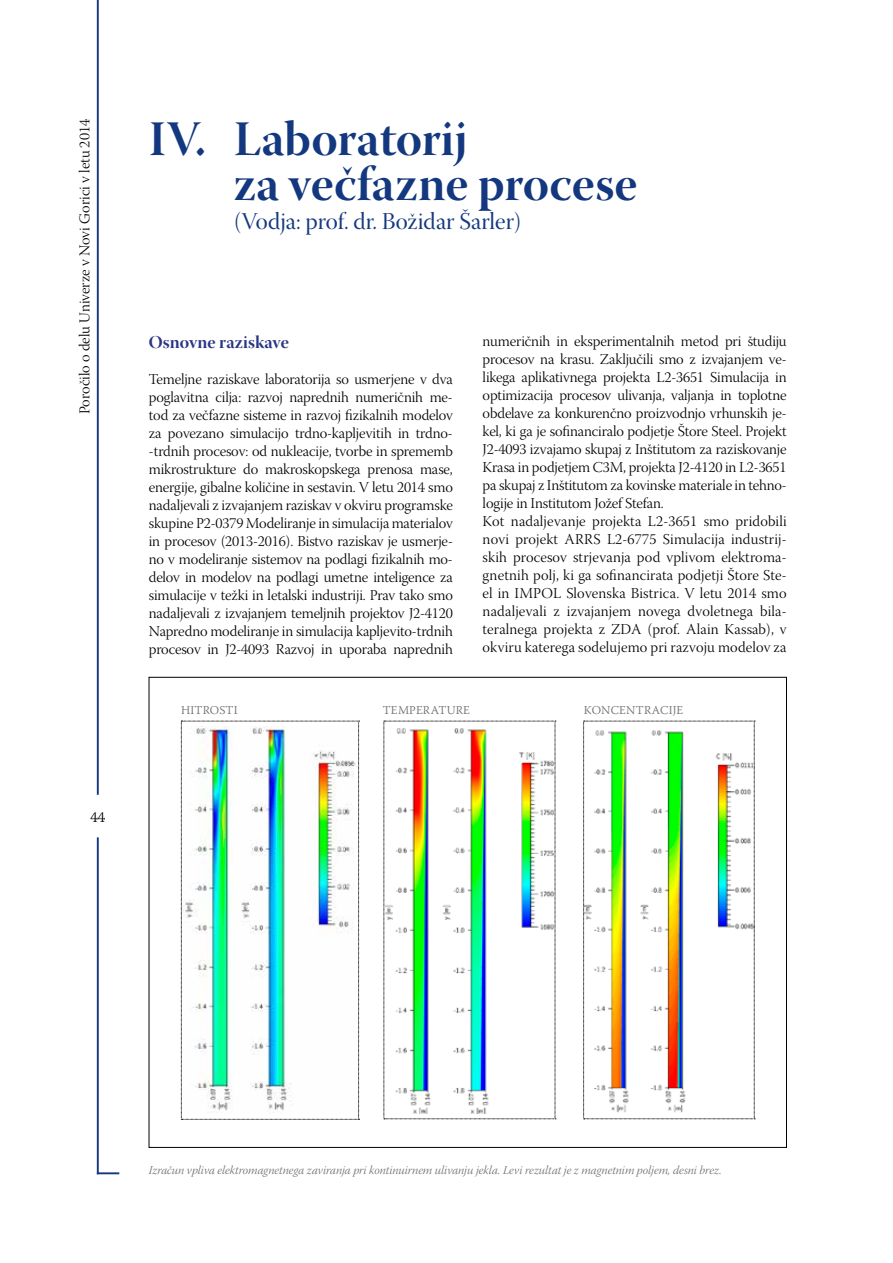
<style>
.page{position:relative;width:893px;height:1263px;background:#fff}
.page>*{position:absolute;margin:0;border:0;box-sizing:border-box;transform-origin:0 0}
.t1{font:49.5px/45px "Warnock Pro Bold Disp";color:#14387f}
.t2{font:24px "Warnock Pro Disp";color:#14387f}
.t3{font:18px "Warnock Pro Bold Disp";letter-spacing:.005em;color:#283583}
.t4{font:15px/18px "Warnock Pro Light Subh";letter-spacing:-.005em;color:#000;text-align:justify}
.t5{font:300 15px "Warnock Pro";color:#000}
.t6{font:12px "Warnock Pro Light It Subh";color:#706f6f}
.t7{font:300 12px "Warnock Pro";letter-spacing:.01em;color:#706f6f}
</style>
<div class="page">
<hr style="left:97px;top:837px;width:2px;height:337px;background:#14387f">
<hr style="left:97px;top:0;width:2px;height:795px;background:#14387f">
<hr style="left:97px;top:1172px;width:22px;height:2px;background:#14387f">
<svg style="left:181px;top:721px;width:179px;height:399px"></svg>
<svg style="left:384px;top:721px;width:172px;height:398px"></svg>
<svg style="left:583px;top:721px;width:172px;height:398px"></svg>
<p class="t4" style="left:77px;top:414px;width:297px;rotate:-90deg">Poročilo o delu Univerze v Novi Gorici v letu 2014</p>
<h1 class="t1" style="left:234px;top:116px;width:405px;text-indent:-85px">IV. Laboratorij<br>za večfazne procese</h1>
<h2 class="t2" style="left:234px;top:208px;width:289px">(Vodja: prof. dr. Božidar Šarler)</h2>
<p class="t4" style="left:483px;top:334px;width:306px;text-align:left">numeričnih in eksperimentalnih metod pri študiju procesov na krasu. Zaključili smo z izvajanjem ve&shy;likega aplikativnega projekta L2-3651 Simulacija in optimizacija procesov ulivanja, valjanja in toplotne obdelave za konkurenčno proizvodnjo vrhunskih je&shy;kel, ki ga je sofinanciralo podjetje Štore Steel. Projekt J2-4093 izvajamo skupaj z Inštitutom za raziskovanje Krasa in podjetjem C3M, projekta J2-4120 in L2-3651 pa skupaj z Inštitutom za kovinske materiale in tehno&shy;logije in Institutom Jožef Stefan.<br>Kot nadaljevanje projekta L2-3651 smo pridobili novi projekt ARRS L2-6775 Simulacija industrij&shy;skih procesov strjevanja pod vplivom elektroma&shy;gnetnih polj, ki ga sofinancirata podjetji Štore Ste&shy;el in IMPOL Slovenska Bistrica. V letu 2014 smo nadaljevali z izvajanjem novega dvoletnega bila&shy;teralnega projekta z ZDA (prof. Alain Kassab), v okviru katerega sodelujemo pri razvoju modelov za</p>
<p class="t3" style="left:149px;top:332px;width:142px">Osnovne raziskave</p>
<p class="t4" style="left:149px;top:372px;width:306px">Temeljne raziskave laboratorija so usmerjene v dva poglavitna cilja: razvoj naprednih numeričnih me&shy;tod za večfazne sisteme in razvoj fizikalnih modelov za povezano simulacijo trdno-kapljevitih in trdno--trdnih procesov: od nukleacije, tvorbe in sprememb mikrostrukture do makroskopskega prenosa mase, energije, gibalne količine in sestavin. V letu 2014 smo nadaljevali z izvajanjem raziskav v okviru programske skupine P2-0379 Modeliranje in simulacija materialov in procesov (2013-2016). Bistvo raziskav je usmerje&shy;no v modeliranje sistemov na podlagi fizikalnih mo&shy;delov in modelov na podlagi umetne inteligence za simulacije v težki in letalski industriji. Prav tako smo nadaljevali z izvajanjem temeljnih projektov J2-4120<br>Napredno modeliranje in simulacija kapljevito-trdnih procesov in J2-4093 Razvoj in uporaba naprednih</p>
<p class="t5" style="left:90px;top:808px;width:16px">44</p>
<p class="t7" style="left:181px;top:703px;width:58px">HITROSTI</p>
<p class="t7" style="left:383px;top:703px;width:89px">TEMPERATURE</p>
<p class="t7" style="left:584px;top:703px;width:101px">KONCENTRACIJE</p>
<p class="t6" style="left:149px;top:1164px;width:575px">Izračun vpliva elektromagnetnega zaviranja pri kontinuirnem ulivanju jekla. Levi rezultat je z magnetnim poljem, desni brez.</p>
</div>
